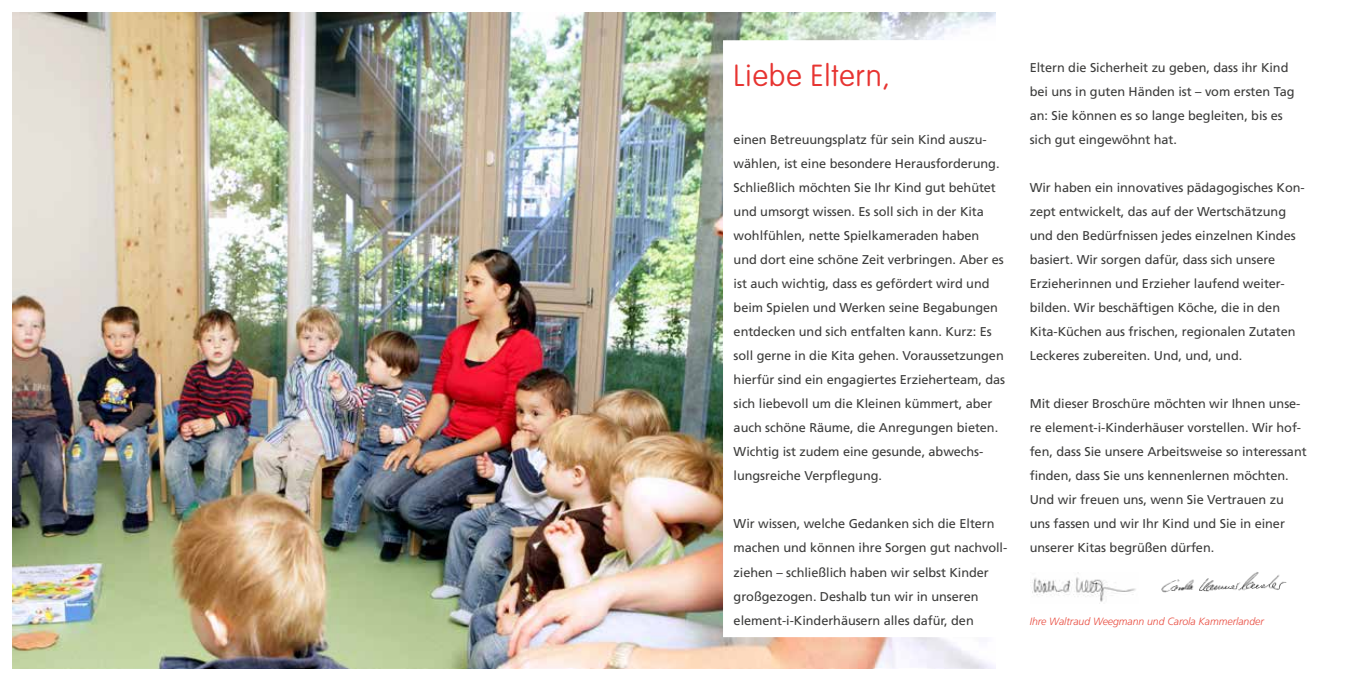
<style>
.page{position:relative;width:1361px;height:681px;background:#fff}
.page>*{position:absolute;margin:0;border:0;box-sizing:border-box;transform-origin:0 0}
.t1{font:100 30px "VAG Rounded";letter-spacing:.025em;color:#e73431}
.t2{font:12.75px/24px "Frutiger CE";letter-spacing:-.005em;color:#3c3c3b}
.t3{font:italic 300 10.5px "Frutiger";letter-spacing:-.005em;color:#e94d41}
</style>
<div class="page">
<img style="left:13px;top:13px;width:982px;height:655px">
<svg style="left:723px;top:40px;width:377px;height:597px"></svg>
<img style="left:1030px;top:572px;width:106px;height:31px">
<img style="left:1161px;top:572px;width:126px;height:21px">
<h1 class="t1" style="left:733px;top:58px;width:158px">Liebe Eltern,</h1>
<p class="t2" style="left:733px;top:128px;width:273px">einen Betreuungsplatz für sein Kind auszu&shy;wählen, ist eine besondere Herausforderung.<br>Schließlich möchten Sie Ihr Kind gut behütet und umsorgt wissen. Es soll sich in der Kita wohlfühlen, nette Spielkameraden haben und dort eine schöne Zeit verbringen. Aber es ist auch wichtig, dass es gefördert wird und beim Spielen und Werken seine Begabungen entdecken und sich entfalten kann. Kurz: Es soll gerne in die Kita gehen. Voraussetzungen hierfür sind ein engagiertes Erzieherteam, das sich liebevoll um die Kleinen kümmert, aber auch schöne Räume, die Anregungen bieten.<br>Wichtig ist zudem eine gesunde, abwechs&shy;lungsreiche Verpflegung.</p>
<p class="t2" style="left:733px;top:511px;width:275px">Wir wissen, welche Gedanken sich die Eltern machen und können ihre Sorgen gut nachvoll&shy;ziehen – schließlich haben wir selbst Kinder großgezogen. Deshalb tun wir in unseren element-i-Kinderhäusern alles dafür, den</p>
<p class="t2" style="left:1029px;top:55px;width:266px">Eltern die Sicherheit zu geben, dass ihr Kind bei uns in guten Händen ist – vom ersten Tag an: Sie können es so lange begleiten, bis es sich gut eingewöhnt hat.</p>
<p class="t2" style="left:1029px;top:175px;width:276px">Wir haben ein innovatives pädagogisches Kon&shy;zept entwickelt, das auf der Wertschätzung und den Bedürfnissen jedes einzelnen Kindes basiert. Wir sorgen dafür, dass sich unsere Erzieherinnen und Erzieher laufend weiter&shy;bilden. Wir beschäftigen Köche, die in den Kita-Küchen aus frischen, regionalen Zutaten Leckeres zubereiten. Und, und, und.</p>
<p class="t2" style="left:1029px;top:391px;width:278px">Mit dieser Broschüre möchten wir Ihnen unse&shy;re element-i-Kinderhäuser vorstellen. Wir hof&shy;fen, dass Sie unsere Arbeitsweise so interessant finden, dass Sie uns kennenlernen möchten.<br>Und wir freuen uns, wenn Sie Vertrauen zu uns fassen und wir Ihr Kind und Sie in einer unserer Kitas begrüßen dürfen.</p>
<p class="t3" style="left:1029px;top:614px;width:236px">Ihre Waltraud Weegmann und Carola Kammerlander</p>
</div>
